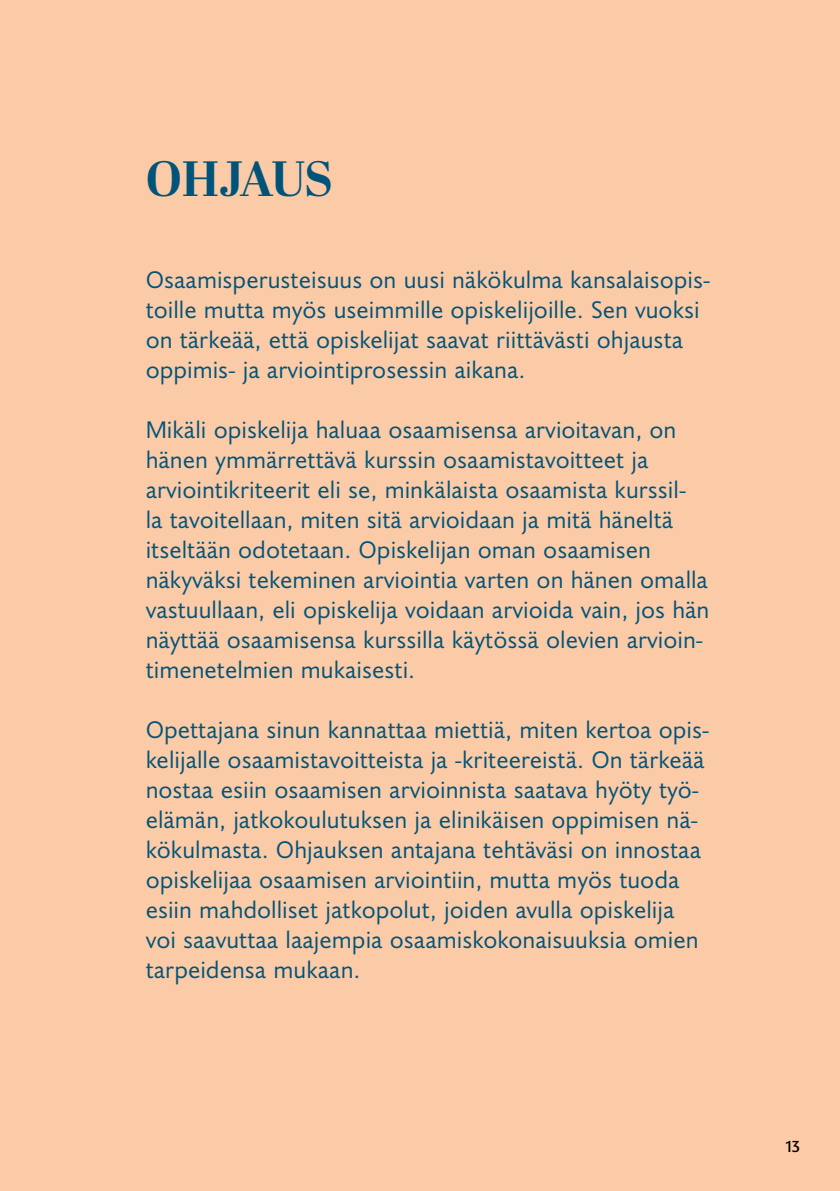
<style>
.page{position:relative;width:840px;height:1191px;background:#fff}
.page>*{position:absolute;margin:0;border:0;box-sizing:border-box;transform-origin:0 0}
.t1{font:700 49.4px "Abril Display";letter-spacing:-.025em;color:#00547a}
.t2{font:24px/30px "Joanna Sans Nova";color:#00547a}
.t3{font:500 16px "Joanna Sans Nova";color:#000}
</style>
<div class="page">
<div style="left:0;top:0;width:839px;height:1191px;background:#fbcaa6"></div>
<p class="t1" style="left:146px;top:144px;width:189px">OHJAUS</p>
<p class="t2" style="left:146px;top:263px;width:566px">Osaamisperusteisuus on uusi näkökulma kansalaisopis&shy;toille mutta myös useimmille opiskelijoille. Sen vuoksi on tärkeää, että opiskelijat saavat riittävästi ohjausta oppimis- ja arviointiprosessin aikana.</p>
<p class="t2" style="left:146px;top:413px;width:565px">Mikäli opiskelija haluaa osaamisensa arvioitavan, on hänen ymmärrettävä kurssin osaamistavoitteet ja arviointikriteerit eli se, minkälaista osaamista kurssil-<br>la tavoitellaan, miten sitä arvioidaan ja mitä häneltä itseltään odotetaan. Opiskelijan oman osaamisen näkyväksi tekeminen arviointia varten on hänen omalla vastuullaan, eli opiskelija voidaan arvioida vain, jos hän näyttää osaamisensa kurssilla käytössä olevien arvioin&shy;timenetelmien mukaisesti.</p>
<p class="t2" style="left:146px;top:713px;width:564px">Opettajana sinun kannattaa miettiä, miten kertoa opis&shy;kelijalle osaamistavoitteista ja -kriteereistä. On tärkeää nostaa esiin osaamisen arvioinnista saatava hyöty työ&shy;elämän, jatkokoulutuksen ja elinikäisen oppimisen nä&shy;kökulmasta. Ohjauksen antajana tehtäväsi on innostaa opiskelijaa osaamisen arviointiin, mutta myös tuoda esiin mahdolliset jatkopolut, joiden avulla opiskelija voi saavuttaa laajempia osaamiskokonaisuuksia omien tarpeidensa mukaan.</p>
<p class="t3" style="left:785px;top:1134px;width:16px">13</p>
</div>
